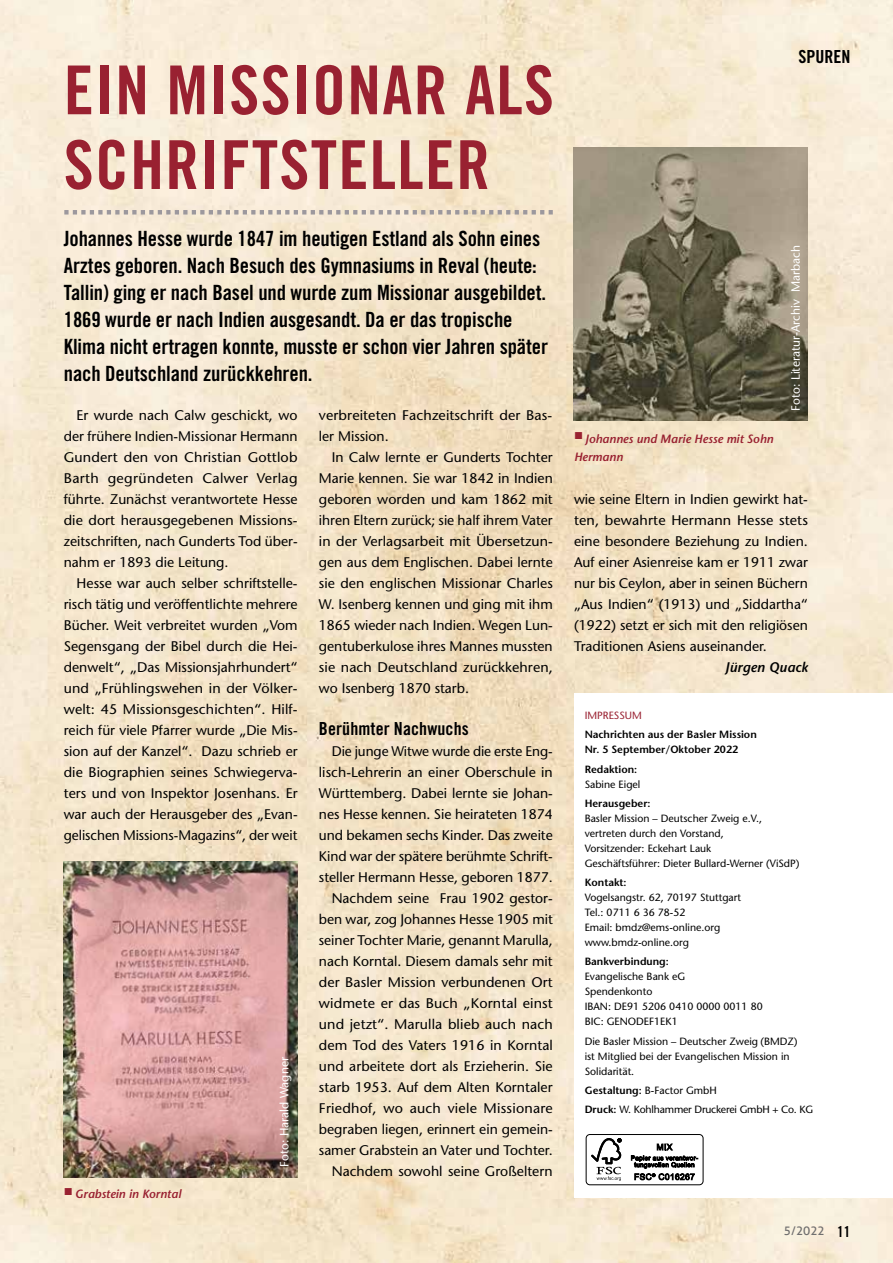
<style>
.page{position:relative;width:893px;height:1263px;background:#fff}
.page>*{position:absolute;margin:0;border:0;box-sizing:border-box;transform-origin:0 0}
.t1{font:67.5px/74.7px "Trade Gothic LT Std Bd Cn 20";letter-spacing:.02em;color:#992131}
.t2{font:21px/27px "Trade Gothic LT Std Bd Cn 20";letter-spacing:-.005em;color:#000}
.t3{font:18px "Trade Gothic LT Std Bd Cn 20";letter-spacing:.005em;color:#000}
.t4{font:13.95px/21px "Stone Sans";color:#000;text-align:justify}
.t5{font:italic 600 13.95px "Stone Sans";color:#000}
.t6{font:italic 600 12px/18px "Stone Sans";color:#992131}
.t7{font:12px "Stone Sans";color:#fff}
.t8{font:12px "Aller";color:#706f6f}
.t9{font:10.5px/15px "Stone Sans";color:#000}
.t10{font:600 10.5px/15px "Stone Sans";color:#000}
.t11{font:10.5px/19.2px "Stone Sans";letter-spacing:-.02em;color:#000}
.t12{font:10.5px "Stone Sans";color:#992131}
.s1{font-weight:600}
.s2{font-family:"Trade Gothic LT Std Bd Cn 20";font-size:15px;color:#000}
</style>
<div class="page">
<img style="left:0;top:0;width:893px;height:1263px">
<div style="left:574px;top:693px;width:319px;height:504px;background:#fff"></div>
<div style="left:586px;top:1134px;width:117px;height:51px;border:1px solid #000;border-radius:4px"></div>
<svg style="left:591px;top:1138px;width:30px;height:43px"></svg>
<svg style="left:631px;top:1143px;width:67px;height:37px"></svg>
<svg style="left:64px;top:210px;width:489px;height:5px;background:#ccc3ba"></svg>
<img style="left:573px;top:147px;width:235px;height:273px">
<img style="left:64px;top:861px;width:234px;height:317px">
<h1 class="t1" style="left:64px;top:52px;width:492px">EIN MISSIONAR ALS<br>SCHRIFTSTELLER</h1>
<p class="t2" style="left:64px;top:225px;width:486px">Johannes Hesse wurde 1847 im heutigen Estland als Sohn eines Arztes geboren. Nach Besuch des Gymnasiums in Reval (heute:<br>Tallin) ging er nach Basel und wurde zum Missionar ausgebildet.<br>1869 wurde er nach Indien ausgesandt. Da er das tropische Klima nicht ertragen konnte, musste er schon vier Jahren später nach Deutschland zurückkehren.</p>
<p class="t4" style="left:64px;top:405px;width:235px;text-indent:13px">Er wurde nach Calw geschickt, wo der frühere Indien-Missionar Hermann Gundert den von Christian Gottlob Barth gegründeten Calwer Verlag führte. Zunächst verantwortete Hesse die dort herausgegebenen Missions&shy;zeitschriften, nach Gunderts Tod über&shy;nahm er 1893 die Leitung.</p>
<p class="t4" style="left:64px;top:573px;width:235px;text-indent:13px">Hesse war auch selber schriftstelle&shy;risch tätig und veröffentlichte mehrere Bücher. Weit verbreitet wurden „Vom Segensgang der Bibel durch die Hei&shy;denwelt“, „Das Missionsjahrhundert“ und „Frühlingswehen in der Völker&shy;welt: 45 Missionsgeschichten“. Hilf&shy;reich für viele Pfarrer wurde „Die Mis&shy;sion auf der Kanzel“. Dazu schrieb er die Biographien seines Schwiegerva&shy;ters und von Inspektor Josenhans. Er war auch der Herausgeber des „Evan&shy;gelischen Missions-Magazins“, der weit</p>
<p class="t6" style="left:64px;top:1185px;width:119px"><sup>■</sup> Grabstein in Korntal</p>
<p class="t7" style="left:277px;top:1167px;width:111px;rotate:-90deg">Foto: Harald Wagner</p>
<p class="t4" style="left:319px;top:405px;width:235px">verbreiteten Fachzeitschrift der Bas&shy;ler Mission.</p>
<p class="t4" style="left:319px;top:447px;width:235px;text-indent:13px">In Calw lernte er Gunderts Tochter Marie kennen. Sie war 1842 in Indien geboren worden und kam 1862 mit ihren Eltern zurück; sie half ihrem Vater in der Verlagsarbeit mit Übersetzun&shy;gen aus dem Englischen. Dabei lernte sie den englischen Missionar Charles W. Isenberg kennen und ging mit ihm 1865 wieder nach Indien. Wegen Lun&shy;gentuberkulose ihres Mannes mussten sie nach Deutschland zurückkehren, wo Isenberg 1870 starb.</p>
<p class="t3" style="left:319px;top:718px;width:151px">Berühmter Nachwuchs</p>
<p class="t4" style="left:319px;top:741px;width:235px;text-align:right">Die junge Witwe wurde die erste Eng&shy;lisch-Lehrerin an einer Oberschule in Württemberg. Dabei lernte sie Johan&shy;nes Hesse kennen. Sie heirateten 1874 und bekamen sechs Kinder. Das zweite Kind war der spätere berühmte Schrift&shy;steller Hermann Hesse, geboren 1877.<br>Nachdem seine Frau 1902 gestor&shy;ben war, zog Johannes Hesse 1905 mit seiner Tochter Marie, genannt Marulla, nach Korntal. Diesem damals sehr mit der Basler Mission verbundenen Ort widmete er das Buch „Korntal einst und jetzt“. Marulla blieb auch nach dem Tod des Vaters 1916 in Korntal und arbeitete dort als Erzieherin. Sie starb 1953. Auf dem Alten Korntaler Friedhof, wo auch viele Missionare begraben liegen, erinnert ein gemein&shy;samer Grabstein an Vater und Tochter.<br>Nachdem sowohl seine Großeltern</p>
<p class="t3" style="left:798px;top:46px;width:53px">SPUREN</p>
<p class="t6" style="left:574px;top:430px;width:201px"><sup>■</sup> Johannes und Marie Hesse mit Sohn<br>Hermann</p>
<p class="t7" style="left:789px;top:411px;width:167px;rotate:-90deg">Foto: Literatur-Archiv Marbach</p>
<p class="t4" style="left:574px;top:489px;width:235px">wie seine Eltern in Indien gewirkt hat&shy;ten, bewahrte Hermann Hesse stets eine besondere Beziehung zu Indien.<br>Auf einer Asienreise kam er 1911 zwar nur bis Ceylon, aber in seinen Büchern „Aus Indien“ (1913) und „Siddartha“ (1922) setzt er sich mit den religiösen Traditionen Asiens auseinander.</p>
<p class="t5" style="left:725px;top:659px;width:84px">Jürgen Quack</p>
<p class="t12" style="left:585px;top:709px;width:59px">IMPRESSUM</p>
<p class="t10" style="left:585px;top:727px;width:174px">Nachrichten aus der Basler Mission<br>Nr. 5 September/Oktober 2022</p>
<p class="t10" style="left:585px;top:761px;width:54px">Redaktion:</p>
<p class="t9" style="left:585px;top:776px;width:57px">Sabine Eigel</p>
<p class="t10" style="left:585px;top:796px;width:67px">Herausgeber:</p>
<p class="t9" style="left:585px;top:811px;width:216px">Basler Mission – Deutscher Zweig e.V., vertreten durch den Vorstand,<br>Vorsitzender: Eckehart Lauk<br>Geschäftsführer: Dieter Bullard-Werner (ViSdP)</p>
<p class="t10" style="left:585px;top:875px;width:43px">Kontakt:</p>
<p class="t9" style="left:585px;top:890px;width:158px">Vogelsangstr. 62, 70197 Stuttgart<br>Tel.: 0711 6 36 78-52<br>Email: bmdz@ems-online.org www.bmdz-online.org</p>
<p class="t10" style="left:585px;top:954px;width:86px">Bankverbindung:</p>
<p class="t9" style="left:585px;top:969px;width:180px">Evangelische Bank eG<br>Spendenkonto<br>IBAN: DE91 5206 0410 0000 0011 80<br>BIC: GENODEF1EK1</p>
<p class="t9" style="left:585px;top:1033px;width:214px">Die Basler Mission – Deutscher Zweig (BMDZ) ist Mitglied bei der Evangelischen Mission in<br>Solidarität.</p>
<p class="t11" style="left:585px;top:1081px;width:230px"><span class="s1">Gestaltung:</span> B-Factor GmbH<br><span class="s1">Druck:</span> W. Kohlhammer Druckerei GmbH + Co. KG</p>
<p class="t8" style="left:784px;top:1223px;width:68px">5/2022 <span class="s2">11</span></p>
</div>
